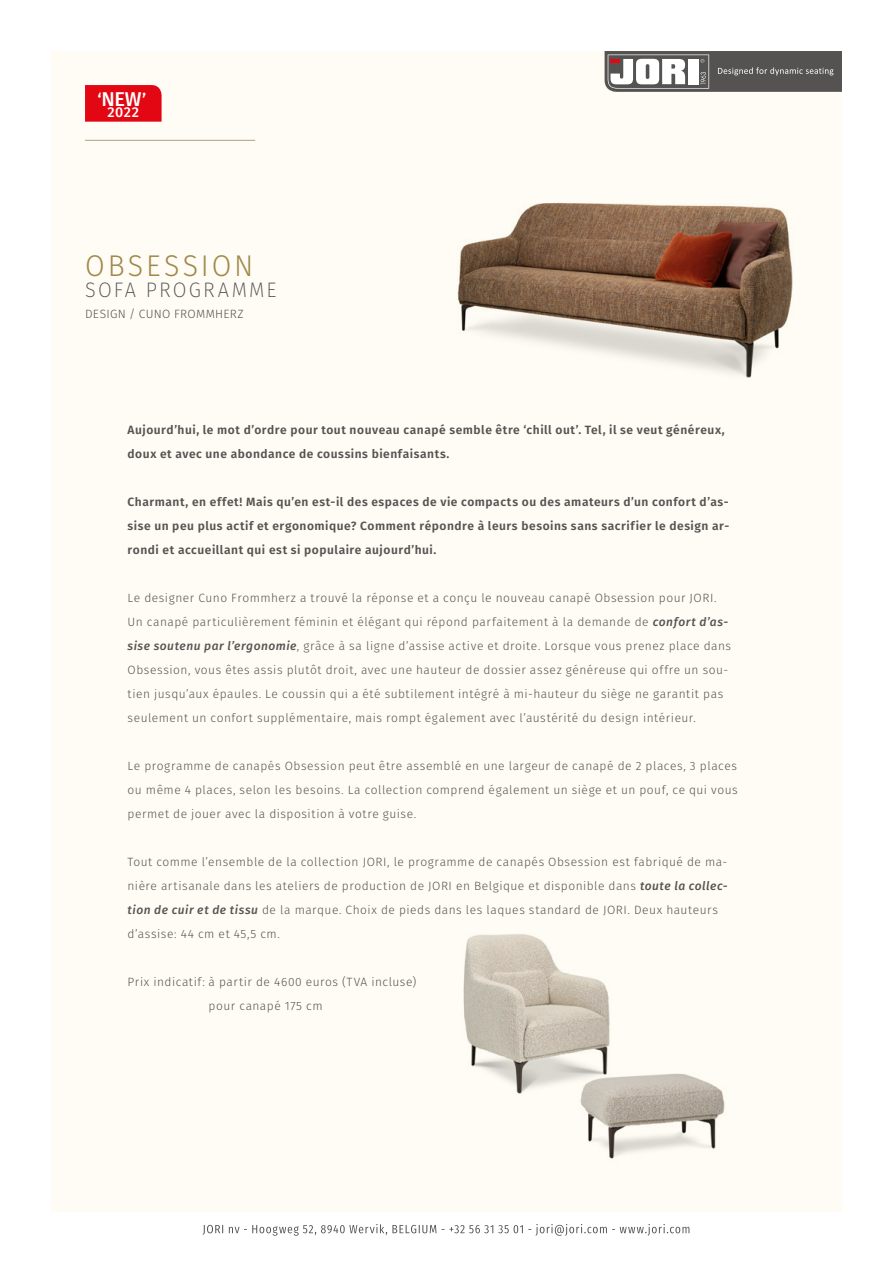
<style>
.page{position:relative;width:893px;height:1263px;background:#fff}
.page>*{position:absolute;margin:0;border:0;box-sizing:border-box;transform-origin:0 0}
.t1{font:300 30px "Fira Sans";letter-spacing:.1em;color:#a0884b;scale:.95 1}
.t2{font:200 21px "Fira Sans";letter-spacing:.105em;color:#545352;scale:.95 1}
.t3{font:500 19.95px "Fira Sans";color:#fff}
.t4{font:500 14.25px "Fira Sans";color:#fff}
.t5{font:300 12px/24px "Fira Sans";letter-spacing:.04em;color:#555453}
.t6{font:600 12px/24px "Fira Sans";letter-spacing:.045em;color:#555453}
.t7{font:300 12px "Fira Sans";letter-spacing:.025em;color:#545352}
.s1{font-size:17.55px}
.s2{font-weight:500;font-style:italic}
</style>
<div class="page">
<div style="left:51px;top:51px;width:791px;height:1161px;background:#fefcf4"></div>
<svg style="left:605px;top:51px;width:237px;height:41px"></svg>
<hr style="left:85px;top:140px;width:170px;height:1px;background:#aea18a">
<svg style="left:85px;top:85px;width:77px;height:37px;background:#e30b18"></svg>
<img style="left:457px;top:203px;width:336px;height:175px">
<img style="left:463px;top:934px;width:147px;height:160px">
<img style="left:566px;top:1063px;width:159px;height:96px">
<svg style="left:203px;top:1224px;width:486px;height:12px"></svg>
<h3 class="t3" style="left:97px;top:83px;width:50px"><span class="s1">‘</span>NEW<span class="s1">’</span></h3>
<p class="t4" style="left:108px;top:101px;width:33px">2022</p>
<h1 class="t1" style="left:85px;top:244px;width:179px">OBSESSION</h1>
<h2 class="t2" style="left:85px;top:275px;width:203px">SOFA PROGRAMME</h2>
<p class="t7" style="left:85px;top:305px;width:160px">DESIGN / CUNO FROMMHERZ</p>
<p class="t6" style="left:128px;top:417px;width:599px">Aujourd’hui, le mot d’ordre pour tout nouveau canapé semble être ‘chill out’. Tel, il se veut généreux, doux et avec une abondance de coussins bienfaisants.</p>
<p class="t6" style="left:128px;top:489px;width:603px;text-align:justify">Charmant, en effet! Mais qu’en est-il des espaces de vie compacts ou des amateurs d’un confort d’as&shy;sise un peu plus actif et ergonomique? Comment répondre à leurs besoins sans sacrifier le design ar&shy;rondi et accueillant qui est si populaire aujourd’hui.</p>
<p class="t5" style="left:128px;top:585px;width:605px">Le designer Cuno Frommherz a trouvé la réponse et a conçu le nouveau canapé Obsession pour JORI.<br>Un canapé particulièrement féminin et élégant qui répond parfaitement à la demande de <span class="s2">confort d’as&shy;sise soutenu par l’ergonomie</span>, grâce à sa ligne d’assise active et droite. Lorsque vous prenez place dans Obsession, vous êtes assis plutôt droit, avec une hauteur de dossier assez généreuse qui offre un sou&shy;tien jusqu’aux épaules. Le coussin qui a été subtilement intégré à mi-hauteur du siège ne garantit pas seulement un confort supplémentaire, mais rompt également avec l’austérité du design intérieur.</p>
<p class="t5" style="left:128px;top:753px;width:612px;text-align:justify">Le programme de canapés Obsession peut être assemblé en une largeur de canapé de 2 places, 3 places ou même 4 places, selon les besoins. La collection comprend également un siège et un pouf, ce qui vous permet de jouer avec la disposition à votre guise.</p>
<p class="t5" style="left:128px;top:849px;width:602px">Tout comme l’ensemble de la collection JORI, le programme de canapés Obsession est fabriqué de ma&shy;nière artisanale dans les ateliers de production de JORI en Belgique et disponible dans <span class="s2">toute la collec&shy;tion de cuir et de tissu</span> de la marque. Choix de pieds dans les laques standard de JORI. Deux hauteurs d’assise: 44 cm et 45,5 cm.</p>
<p class="t5" style="left:209px;top:969px;width:209px;text-indent:-81px">Prix indicatif: à partir de 4600 euros (TVA incluse) pour canapé 175 cm</p>
</div>
